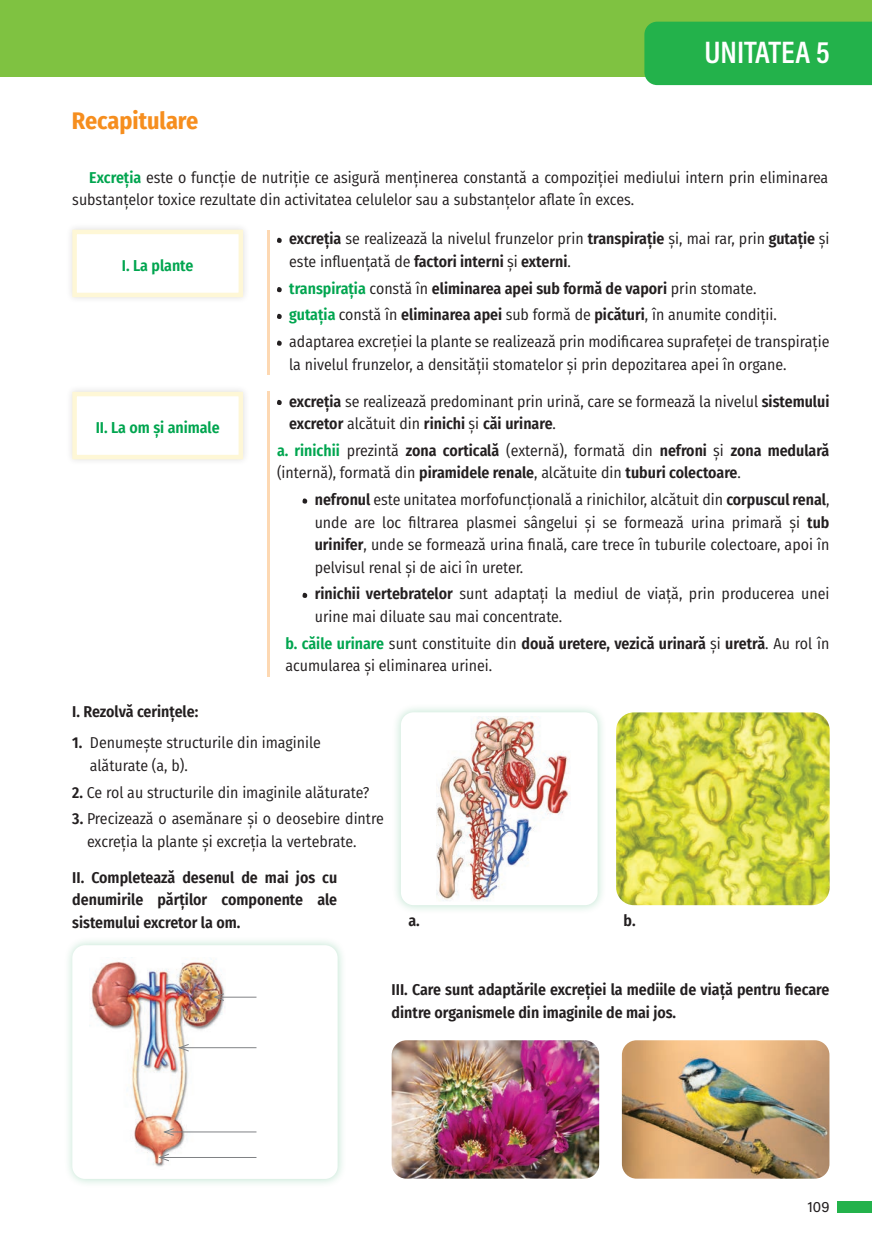
<style>
.page{position:relative;width:872px;height:1234px;background:#fff}
.page>*{position:absolute;margin:0;border:0;box-sizing:border-box;transform-origin:0 0}
.t1{font:600 31.35px "Acumin Pro Cond";color:#fff}
.t2{font:700 24px "Fira Sans Condensed";color:#f68e1e}
.t3{font:15.75px/22.5px "Fira Sans Condensed";color:#231f20}
.t4{font:600 15.75px/22.5px "Fira Sans Condensed";color:#231f20;text-align:justify}
.t5{font:600 15.75px "Fira Sans Condensed";color:#00a54f}
.t6{font:15px "Acumin Pro";color:#231f20}
.s1{font-weight:600;color:#00a54f}
.s2{font-weight:600}
</style>
<div class="page">
<div style="left:0;top:0;width:872px;height:77px;background:#7fc241"></div>
<div style="left:644px;top:22px;width:228px;height:63px;background:#23b24b"></div>
<div style="left:837px;top:1200px;width:35px;height:12px;background:#23b24b"></div>
<div style="left:63px;top:935px;width:284px;height:252px;background:#00974a;opacity:.25"></div>
<div style="left:72px;top:944px;width:265px;height:234px;background:#fff;border-radius:13px"></div>
<div style="left:392px;top:703px;width:215px;height:211px;background:#00974a;opacity:.25"></div>
<div style="left:401px;top:712px;width:196px;height:192px;background:#fff;border-radius:13px"></div>
<div style="left:65px;top:223px;width:185px;height:81px;background:#231f20;opacity:.15"></div>
<div style="left:75px;top:232px;width:166px;height:63px;background:#fff"></div>
<div style="left:72px;top:230px;width:171px;height:67px;border:4px solid #fef7d6"></div>
<svg style="left:277px;top:238px;width:5px;height:5px"></svg>
<svg style="left:277px;top:287px;width:5px;height:5px"></svg>
<svg style="left:277px;top:314px;width:5px;height:5px"></svg>
<svg style="left:277px;top:340px;width:5px;height:5px"></svg>
<hr style="left:267px;top:230px;width:2px;height:144px;background:#fdd8b2">
<div style="left:65px;top:385px;width:185px;height:81px;background:#231f20;opacity:.15"></div>
<div style="left:75px;top:394px;width:166px;height:63px;background:#fff"></div>
<div style="left:72px;top:392px;width:171px;height:67px;border:4px solid #fef7d6"></div>
<svg style="left:277px;top:400px;width:5px;height:5px"></svg>
<svg style="left:302px;top:498px;width:5px;height:5px"></svg>
<svg style="left:302px;top:592px;width:5px;height:5px"></svg>
<hr style="left:267px;top:392px;width:2px;height:284px;background:#fdd8b2">
<img style="left:392px;top:1040px;width:207px;height:138px">
<img style="left:622px;top:1040px;width:207px;height:138px">
<img style="left:436px;top:716px;width:134px;height:185px">
<img style="left:616px;top:712px;width:213px;height:192px">
<img style="left:90px;top:957px;width:136px;height:210px">
<hr style="left:215px;top:996px;width:41px;height:1px;background:#808285">
<svg style="left:212px;top:992px;width:13px;height:9px"></svg>
<hr style="left:179px;top:1047px;width:77px;height:1px;background:#808285">
<svg style="left:177px;top:1043px;width:13px;height:8px"></svg>
<hr style="left:164px;top:1131px;width:92px;height:1px;background:#808285">
<svg style="left:162px;top:1127px;width:13px;height:8px"></svg>
<hr style="left:160px;top:1156px;width:96px;height:1px;background:#808285">
<svg style="left:158px;top:1152px;width:12px;height:9px"></svg>
<h2 class="t2" style="left:72px;top:100px;width:128px">Recapitulare</h2>
<h1 class="t1" style="left:704px;top:32px;width:127px">UNITATEA 5</h1>
<p class="t3" style="left:72px;top:165px;width:757px;text-indent:17px"><span class="s1">Excreția</span> este o funcție de nutriție ce asigură menținerea constantă a compoziției mediului intern prin eliminarea substanțelor toxice rezultate din activitatea celulelor sau a substanțelor aflate în exces.</p>
<p class="t5" style="left:122px;top:252px;width:73px">I. La plante</p>
<p class="t5" style="left:96px;top:414px;width:125px">II. La om și animale</p>
<p class="t3" style="left:289px;top:227px;width:542px"><span class="s2">excreția</span> se realizează la nivelul frunzelor prin <span class="s2">transpirație</span> și, mai rar, prin <span class="s2">gutație</span> și este influențată de <span class="s2">factori interni</span> și <span class="s2">externi</span>.</p>
<p class="t3" style="left:289px;top:274px;width:542px;line-height:26.7px"><span class="s1">transpirația</span> constă în <span class="s2">eliminarea apei sub formă de vapori</span> prin stomate.<br><span class="s1">gutația</span> constă în <span class="s2">eliminarea apei</span> sub formă de <span class="s2">picături</span>, în anumite condiții. adaptarea excreției la plante se realizează prin modificarea suprafeței de transpirație</p>
<p class="t3" style="left:289px;top:352px;width:499px">la nivelul frunzelor, a densității stomatelor și prin depozitarea apei în organe.</p>
<p class="t3" style="left:289px;top:389px;width:542px"><span class="s2">excreția</span> se realizează predominant prin urină, care se formează la nivelul <span class="s2">sistemului excretor</span> alcătuit din <span class="s2">rinichi</span> și <span class="s2">căi urinare</span>.</p>
<p class="t3" style="left:277px;top:438px;width:554px"><span class="s1">a. rinichii</span> prezintă <span class="s2">zona corticală</span> (externă), formată din <span class="s2">nefroni</span> și <span class="s2">zona medulară </span>(internă), formată din <span class="s2">piramidele renale</span>, alcătuite din <span class="s2">tuburi colectoare</span>.</p>
<p class="t3" style="left:315px;top:488px;width:516px;text-align:justify"><span class="s2">nefronul</span> este unitatea morfofuncțională a rinichilor, alcătuit din <span class="s2">corpuscul renal</span>, unde are loc filtrarea plasmei sângelui și se formează urina primară și <span class="s2">tub urinifer</span>, unde se formează urina finală, care trece în tuburile colectoare, apoi în pelvisul renal și de aici în ureter.</p>
<p class="t3" style="left:315px;top:582px;width:516px"><span class="s2">rinichii vertebratelor</span> sunt adaptați la mediul de viață, prin producerea unei urine mai diluate sau mai concentrate.</p>
<p class="t3" style="left:285px;top:631px;width:545px"><span class="s1">b. căile urinare</span> sunt constituite din <span class="s2">două uretere, vezică urinară</span> și <span class="s2">uretră</span>. Au rol în acumularea și eliminarea urinei.</p>
<p class="t4" style="left:72px;top:699px;width:127px">I. Rezolvă cerințele:</p>
<p class="t3" style="left:90px;top:731px;width:232px;text-indent:-18px"><span class="s2">1.</span> Denumește structurile din imaginile alăturate (a, b).</p>
<p class="t3" style="left:72px;top:780px;width:299px"><span class="s2">2.</span> Ce rol au structurile din imaginile alăturate?</p>
<p class="t3" style="left:87px;top:807px;width:298px;text-indent:-15px"><span class="s2">3.</span> Precizează o asemănare și o deosebire dintre excreția la plante și excreția la vertebrate.</p>
<p class="t4" style="left:72px;top:864px;width:266px">II. Completează desenul de mai jos cu denumirile părților componente ale sistemului excretor la om.</p>
<p class="t4" style="left:408px;top:907px;width:13px">a.</p>
<p class="t4" style="left:623px;top:907px;width:13px">b.</p>
<p class="t4" style="left:392px;top:977px;width:439px">III. Care sunt adaptările excreției la mediile de viață pentru fiecare dintre organismele din imaginile de mai jos.</p>
<p class="t6" style="left:807px;top:1196px;width:24px">109</p>
</div>
